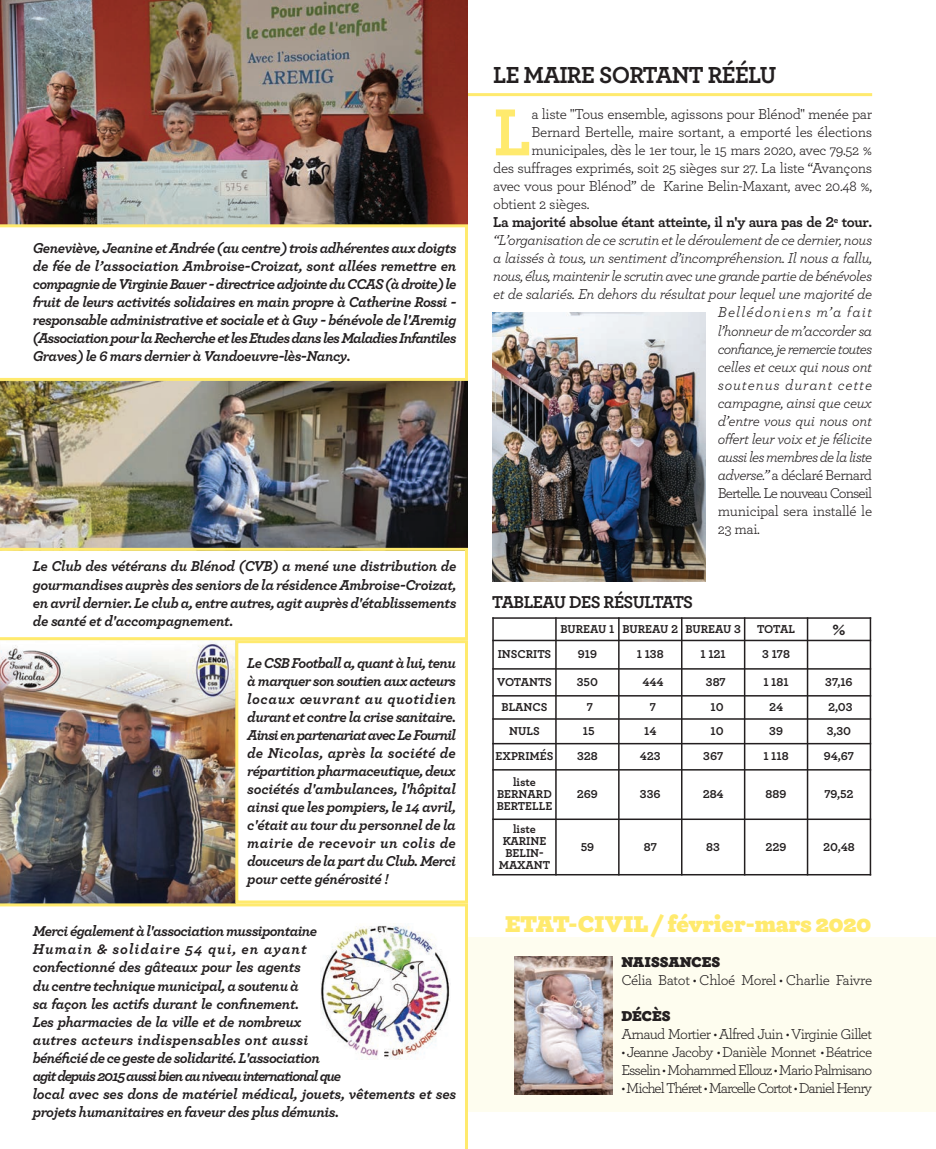
<style>
.page{position:relative;width:936px;height:1149px;background:#fff}
.page>*{position:absolute;margin:0;border:0;box-sizing:border-box;transform-origin:0 0}
.t1{font:700 69.6px "Archer Pro";color:#ffea6e}
.t2{font:700 24.3px "Archer Pro";letter-spacing:-.03em;color:#231f20}
.t3{font:900 24px "Archer";color:#ffea6e}
.t4{font:700 19.5px "Archer Pro";color:#231f20}
.t5{font:700 18px "Archer Pro";letter-spacing:-.045em;color:#231f20}
.t6{font:italic 700 15px/18px "Archer Pro";letter-spacing:-.03em;color:#231f20;text-align:justify}
.t7{font:15px "Archer Pro";letter-spacing:-.035em;color:#231f20}
.t8{font:italic 15px "Archer Pro";letter-spacing:-.025em;color:#231f20}
.t9{font:15px/18px "Archer Pro";letter-spacing:-.065em;color:#231f20}
.t10{font:700 15px "Archer Pro";letter-spacing:-.03em;color:#231f20}
.t11{font:italic 15px "Archer Pro";letter-spacing:-.055em;color:#231f20}
.t12{font:15px "Archer Pro";letter-spacing:-.07em;color:#231f20}
.t13{font:italic 15px "Archer Pro";letter-spacing:.08em;color:#231f20}
.t14{font:italic 15px "Archer Pro";letter-spacing:.065em;color:#231f20}
.t15{font:900 15px "Archer";color:#231f20}
.t16{font:700 12px/12px "Archer Pro";color:#231f20;text-align:center}
.t17{font:700 12px "Archer Pro";letter-spacing:-.02em;color:#231f20}
.s1{font-style:italic}
</style>
<div class="page">
<hr style="left:468px;top:93px;width:404px;height:3px;background:#ffea6e">
<div style="left:411px;top:936px;width:524px;height:175px;background:#fefdef"></div>
<img style="left:0;top:640px;width:235px;height:263px">
<img style="left:0;top:381px;width:468px;height:166px">
<img style="left:0;top:0;width:468px;height:224px">
<div style="left:235px;top:640px;width:233px;height:263px;border:3px solid #ffea6e"></div>
<svg style="left:0;top:547px;width:468px;height:93px"></svg>
<svg style="left:0;top:903px;width:468px;height:245px"></svg>
<svg style="left:0;top:224px;width:468px;height:157px"></svg>
<div style="left:311px;top:916px;width:150px;height:152px;background:#fff;border-radius:50%"></div>
<img style="left:321px;top:923px;width:129px;height:136px">
<img style="left:515px;top:956px;width:97px;height:137px">
<hr style="left:492px;top:617px;width:1px;height:258px;background:#231f20">
<hr style="left:555px;top:617px;width:1px;height:258px;background:#231f20">
<hr style="left:618px;top:617px;width:1px;height:258px;background:#231f20">
<hr style="left:681px;top:617px;width:1px;height:258px;background:#231f20">
<hr style="left:743px;top:617px;width:2px;height:258px;background:#231f20">
<hr style="left:806px;top:617px;width:2px;height:258px;background:#231f20">
<hr style="left:869px;top:617px;width:2px;height:258px;background:#231f20">
<hr style="left:492px;top:617px;width:379px;height:1px;background:#231f20">
<hr style="left:492px;top:639px;width:379px;height:2px;background:#231f20">
<hr style="left:492px;top:668px;width:379px;height:1px;background:#231f20">
<hr style="left:492px;top:694px;width:379px;height:2px;background:#231f20">
<hr style="left:492px;top:718px;width:379px;height:1px;background:#231f20">
<hr style="left:492px;top:742px;width:379px;height:2px;background:#231f20">
<hr style="left:492px;top:768px;width:379px;height:2px;background:#231f20">
<hr style="left:492px;top:818px;width:379px;height:1px;background:#231f20">
<hr style="left:492px;top:873px;width:379px;height:2px;background:#231f20">
<img style="left:492px;top:312px;width:213px;height:269px">
<p class="t6" style="left:33px;top:240px;width:425px">Geneviève, Jeanine et Andrée (au centre) trois adhérentes aux doigts de fée de l’association Ambroise-Croizat, sont allées remettre en compagnie de Virginie Bauer - directrice adjointe du CCAS (à droite) le fruit de leurs activités solidaires en main propre à Catherine Rossi - responsable administrative et sociale et à Guy - bénévole de l'Aremig (Association pour la Recherche et les Etudes dans les Maladies Infantiles Graves) le 6 mars dernier à Vandoeuvre-lès-Nancy.</p>
<p class="t6" style="left:33px;top:559px;width:425px">Le Club des vétérans du Blénod (CVB) a mené une distribution de gourmandises auprès des seniors de la résidence Ambroise-Croizat, en avril dernier. Le club a, entre autres, agit auprès d'établissements de santé et d'accompagnement.</p>
<p class="t6" style="left:247px;top:655px;width:210px">Le CSB Football a, quant à lui, tenu à marquer son soutien aux acteurs locaux œuvrant au quotidien durant et contre la crise sanitaire.<br>Ainsi en partenariat avec Le Fournil de Nicolas, après la société de répartition pharmaceutique, deux sociétés d'ambulances, l'hôpital ainsi que les pompiers, le 14 avril, c'était au tour du personnel de la mairie de recevoir un colis de douceurs de la part du Club. Merci pour cette générosité !</p>
<p class="t6" style="left:33px;top:923px;width:425px;text-align:left">Merci également à l'association mussipontaine<br>Humain &amp; solidaire 54 qui, en ayant<br>confectionné des gâteaux pour les agents<br>du centre technique municipal, a soutenu à<br>sa façon les actifs durant le confinement.<br>Les pharmacies de la ville et de nombreux<br>autres acteurs indispensables ont aussi<br>bénéficié de ce geste de solidarité. L'association<br>agit depuis 2015 aussi bien au niveau international que<br>local avec ses dons de matériel médical, jouets, vêtements et ses projets humanitaires en faveur des plus démunis.</p>
<p class="t15" style="left:28px;top:1112px;width:10px">6</p>
<h2 class="t2" style="left:493px;top:67px;width:285px">LE MAIRE SORTANT RÉÉLU</h2>
<h1 class="t1" style="left:493px;top:109px;width:40px">L</h1>
<p class="t7" style="left:531px;top:109px;width:342px">a liste "Tous ensemble, agissons pour Blénod" menée par</p>
<p class="t7" style="left:531px;top:127px;width:342px">Bernard Bertelle, maire sortant, a emporté les élections</p>
<p class="t7" style="left:531px;top:145px;width:342px">municipales, dès le 1er tour, le 15 mars 2020, avec 79.52 %</p>
<p class="t7" style="left:493px;top:163px;width:380px">des suffrages exprimés, soit 25 sièges sur 27. La liste “Avançons</p>
<p class="t7" style="left:493px;top:181px;width:380px">avec vous pour Blénod” de Karine Belin-Maxant, avec 20.48 %,</p>
<p class="t7" style="left:493px;top:199px;width:98px">obtient 2 sièges.</p>
<p class="t10" style="left:493px;top:217px;width:380px">LA MAJORITÉ ABSOLUE ÉTANT ATTEINTE, IL N'Y AURA PAS DE 2<sup>E</sup> TOUR.</p>
<p class="t8" style="left:493px;top:235px;width:380px">“L’organisation de ce scrutin et le déroulement de ce dernier, nous</p>
<p class="t8" style="left:493px;top:253px;width:380px">a laissés à tous, un sentiment d’incompréhension. Il nous a fallu,</p>
<p class="t8" style="left:493px;top:271px;width:380px">nous, élus, maintenir le scrutin avec une grande partie de bénévoles</p>
<p class="t8" style="left:493px;top:289px;width:380px">et de salariés. En dehors du résultat pour lequel une majorité de</p>
<p class="t13" style="left:717px;top:307px;width:156px">Bellédoniens m’a fait</p>
<p class="t8" style="left:717px;top:325px;width:156px">l’honneur de m’accorder sa</p>
<p class="t11" style="left:717px;top:343px;width:156px">confiance, je remercie toutes</p>
<p class="t8" style="left:717px;top:361px;width:156px">celles et ceux qui nous ont</p>
<p class="t14" style="left:717px;top:379px;width:156px">soutenus durant cette</p>
<p class="t8" style="left:717px;top:397px;width:156px">campagne, ainsi que ceux</p>
<p class="t8" style="left:717px;top:415px;width:156px">d’entre vous qui nous ont</p>
<p class="t8" style="left:717px;top:433px;width:156px">offert leur voix et je félicite</p>
<p class="t11" style="left:717px;top:451px;width:156px">aussi les membres de la liste</p>
<p class="t7" style="left:717px;top:469px;width:156px"><span class="s1">adverse.”</span> a déclaré Bernard</p>
<p class="t9" style="left:717px;top:485px;width:156px">Bertelle. Le nouveau Conseil</p>
<p class="t7" style="left:717px;top:505px;width:156px">municipal sera installé le</p>
<p class="t7" style="left:717px;top:523px;width:44px">23 mai.</p>
<p class="t5" style="left:492px;top:596px;width:202px">TABLEAU DES RÉSULTATS</p>
<p class="t16" style="left:560px;top:624px;width:182px">BUREAU 1 BUREAU 2 BUREAU 3</p>
<p class="t16" style="left:757px;top:624px;width:39px">TOTAL</p>
<h3 class="t4" style="left:832px;top:622px;width:15px">%</h3>
<p class="t16" style="left:497px;top:649px;width:55px">INSCRITS</p>
<p class="t16" style="left:577px;top:649px;width:21px">919</p>
<p class="t16" style="left:636px;top:649px;width:28px">1 138</p>
<p class="t16" style="left:700px;top:649px;width:27px">1 121</p>
<p class="t16" style="left:762px;top:649px;width:29px">3 178</p>
<p class="t17" style="left:497px;top:677px;width:56px">VOTANTS</p>
<p class="t16" style="left:576px;top:677px;width:23px">350</p>
<p class="t16" style="left:642px;top:677px;width:23px">444</p>
<p class="t16" style="left:705px;top:677px;width:21px">387</p>
<p class="t16" style="left:763px;top:677px;width:27px">1 181</p>
<p class="t16" style="left:825px;top:677px;width:29px">37,16</p>
<p class="t16" style="left:501px;top:702px;width:47px">BLANCS</p>
<p class="t16" style="left:587px;top:702px;width:8px">7</p>
<p class="t16" style="left:649px;top:702px;width:8px">7</p>
<p class="t16" style="left:710px;top:702px;width:15px">10</p>
<p class="t16" style="left:769px;top:702px;width:16px">24</p>
<p class="t16" style="left:828px;top:702px;width:26px">2,03</p>
<p class="t16" style="left:509px;top:726px;width:32px">NULS</p>
<p class="t16" style="left:583px;top:726px;width:13px">15</p>
<p class="t16" style="left:644px;top:726px;width:14px">14</p>
<p class="t16" style="left:710px;top:726px;width:15px">10</p>
<p class="t16" style="left:769px;top:726px;width:15px">39</p>
<p class="t16" style="left:826px;top:726px;width:26px">3,30</p>
<p class="t16" style="left:495px;top:751px;width:59px">EXPRIMÉS</p>
<p class="t16" style="left:577px;top:751px;width:22px">328</p>
<p class="t16" style="left:639px;top:751px;width:22px">423</p>
<p class="t16" style="left:703px;top:751px;width:21px">367</p>
<p class="t16" style="left:763px;top:751px;width:27px">1 118</p>
<p class="t16" style="left:823px;top:751px;width:32px">94,67</p>
<p class="t16" style="left:496px;top:777px;width:57px">LISTE<br>BERNARD<br>BERTELLE</p>
<p class="t16" style="left:577px;top:789px;width:22px">269</p>
<p class="t16" style="left:640px;top:789px;width:22px">336</p>
<p class="t16" style="left:702px;top:789px;width:22px">284</p>
<p class="t16" style="left:765px;top:789px;width:22px">889</p>
<p class="t16" style="left:824px;top:789px;width:31px">79,52</p>
<p class="t16" style="left:499px;top:823px;width:53px">LISTE<br>KARINE<br>BELIN-<br>MAXANT</p>
<p class="t16" style="left:580px;top:841px;width:15px">59</p>
<p class="t16" style="left:643px;top:841px;width:15px">87</p>
<p class="t16" style="left:706px;top:841px;width:15px">83</p>
<p class="t16" style="left:765px;top:841px;width:23px">229</p>
<p class="t16" style="left:823px;top:841px;width:33px">20,48</p>
<h3 class="t3" style="left:505px;top:915px;width:367px">ETAT-CIVIL / FÉVRIER-MARS 2020</h3>
<p class="t15" style="left:621px;top:957px;width:100px">NAISSANCES</p>
<p class="t7" style="left:621px;top:975px;width:252px">Célia Batot • Chloé Morel • Charlie Faivre</p>
<p class="t15" style="left:621px;top:1011px;width:51px">DÉCÈS</p>
<p class="t7" style="left:621px;top:1029px;width:252px">Arnaud Mortier • Alfred Juin • Virginie Gillet</p>
<p class="t9" style="left:621px;top:1044px;width:252px">• Jeanne Jacoby • Danièle Monnet • Béatrice<br>Esselin • Mohammed Ellouz • Mario Palmisano</p>
<p class="t12" style="left:621px;top:1083px;width:252px">• Michel Théret • Marcelle Cortot • Daniel Henry</p>
</div>
